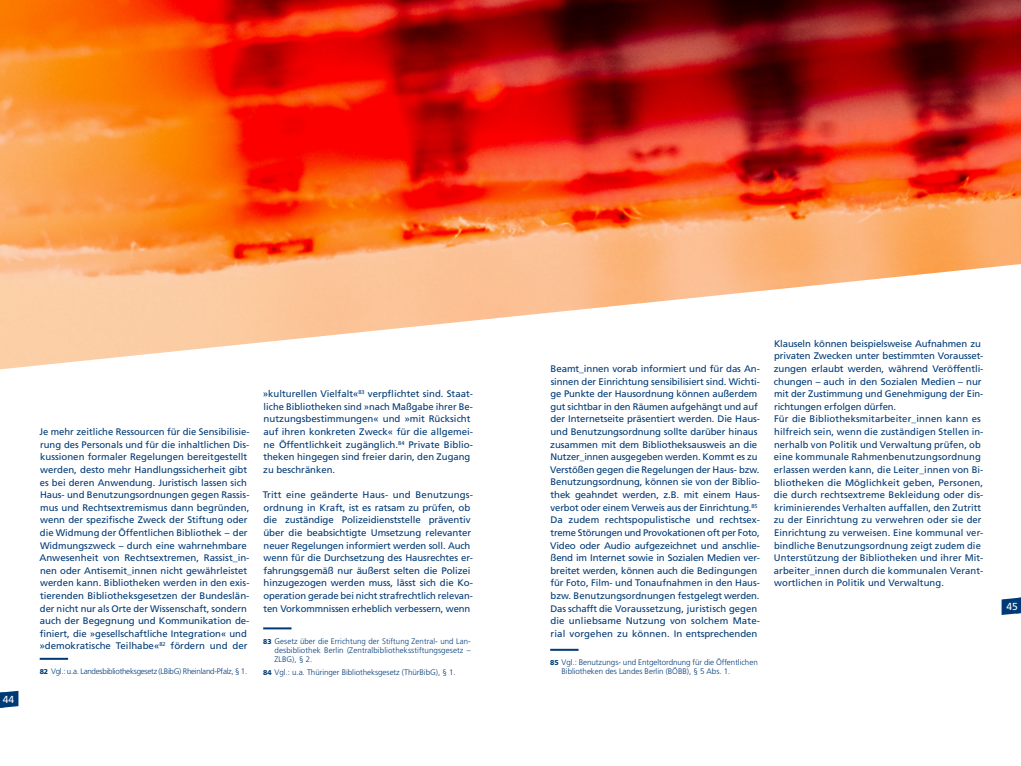
<style>
.page{position:relative;width:1021px;height:766px;background:#fff}
.page>*{position:absolute;margin:0;border:0;box-sizing:border-box;transform-origin:0 0}
.t1{font:10.2px "Frutiger LT Std";color:#fff}
.t2{font:9.5px/12.6px "Frutiger LT Std";color:#003a76}
.t3{font:300 8px/9px "Frutiger LT Std";letter-spacing:-.005em;color:#003a76}
.t4{font:300 8px "Frutiger LT Std";letter-spacing:-.03em;color:#003a76}
.s1{font-weight:900;font-size:7px}
</style>
<div class="page">
<svg style="left:1001px;top:597px;width:19px;height:17px"></svg>
<svg style="left:0;top:690px;width:18px;height:18px"></svg>
<hr style="left:550px;top:648px;width:28px;height:2px;background:#003a76">
<hr style="left:263px;top:627px;width:28px;height:2px;background:#003a76">
<hr style="left:40px;top:657px;width:28px;height:2px;background:#003a76">
<img style="left:0;top:0;width:1020px;height:369px">
<p class="t1" style="left:3px;top:693px;width:13px">44</p>
<p class="t2" style="left:39px;top:425px;width:212px">Je mehr zeitliche Ressourcen für die Sensibilisie&shy;rung des Personals und für die inhaltlichen Dis&shy;kussionen formaler Regelungen bereitgestellt werden, desto mehr Handlungssicherheit gibt es bei deren Anwendung. Juristisch lassen sich Haus- und Benutzungsordnungen gegen Rassis&shy;mus und Rechtsextremismus dann begründen, wenn der spezifische Zweck der Stiftung oder die Widmung der Öffentlichen Bibliothek – der Widmungszweck – durch eine wahrnehmbare Anwesenheit von Rechtsextremen, Rassist_in&shy;nen oder Antisemit_innen nicht gewährleistet werden kann. Bibliotheken werden in den exis&shy;tierenden Bibliotheksgesetzen der Bundeslän&shy;der nicht nur als Orte der Wissenschaft, sondern auch der Begegnung und Kommunikation de&shy;finiert, die »gesellschaftliche Integration« und »demokratische Teilhabe«<sup>82</sup> fördern und der</p>
<p class="t4" style="left:40px;top:667px;width:209px"><span class="s1">82</span> Vgl.: u.a. Landesbibliotheksgesetz (LBibG) Rheinland-Pfalz, § 1.</p>
<p class="t2" style="left:263px;top:387px;width:212px">»kulturellen Vielfalt«<sup>83</sup> verpflichtet sind. Staat&shy;liche Bibliotheken sind »nach Maßgabe ihrer Be&shy;nutzungsbestimmungen« und »mit Rücksicht auf ihren konkreten Zweck« für die allgemei&shy;ne Öffentlichkeit zugänglich.<sup>84</sup> Private Biblio&shy;theken hingegen sind freier darin, den Zugang zu beschränken.</p>
<p class="t2" style="left:263px;top:488px;width:212px">Tritt eine geänderte Haus- und Benutzungs&shy;ordnung in Kraft, ist es ratsam zu prüfen, ob die zuständige Polizeidienststelle präventiv über die beabsichtigte Umsetzung relevanter neuer Regelungen informiert werden soll. Auch wenn für die Durchsetzung des Hausrechtes er&shy;fahrungsgemäß nur äußerst selten die Polizei hinzugezogen werden muss, lässt sich die Ko&shy;operation gerade bei nicht strafrechtlich relevan&shy;ten Vorkommnissen erheblich verbessern, wenn</p>
<p class="t3" style="left:274px;top:636px;width:198px;text-align:justify;text-indent:-11px"><span class="s1">83</span> Gesetz über die Errichtung der Stiftung Zentral- und Lan&shy;desbibliothek Berlin (Zentralbibliotheksstiftungsgesetz – ZLBG), § 2.</p>
<p class="t3" style="left:263px;top:667px;width:194px"><span class="s1">84</span> Vgl.: u.a. Thüringer Bibliotheksgesetz (ThürBibG), § 1.</p>
<p class="t2" style="left:550px;top:362px;width:211px">Beamt_innen vorab informiert und für das An&shy;sinnen der Einrichtung sensibilisiert sind. Wichti&shy;ge Punkte der Hausordnung können außerdem gut sichtbar in den Räumen aufgehängt und auf der Internetseite präsentiert werden. Die Haus&shy;und Benutzungsordnung sollte darüber hinaus zusammen mit dem Bibliotheksausweis an die Nutzer_innen ausgegeben werden. Kommt es zu Verstößen gegen die Regelungen der Haus- bzw.<br>Benutzungsordnung, können sie von der Biblio&shy;thek geahndet werden, z.B. mit einem Haus&shy;verbot oder einem Verweis aus der Einrichtung.<sup>85<br></sup>Da zudem rechtspopulistische und rechtsex&shy;treme Störungen und Provokationen oft per Foto, Video oder Audio aufgezeichnet und anschlie&shy;ßend im Internet sowie in Sozialen Medien ver&shy;breitet werden, können auch die Bedingungen für Foto, Film- und Tonaufnahmen in den Haus&shy;bzw. Benutzungsordnungen festgelegt werden.<br>Das schafft die Voraussetzung, juristisch gegen die unliebsame Nutzung von solchem Mate&shy;rial vorgehen zu können. In entsprechenden</p>
<p class="t3" style="left:561px;top:658px;width:198px;text-indent:-11px"><span class="s1">85</span> Vgl.: Benutzungs- und Entgeltordnung für die Öffentlichen<br>Bibliotheken des Landes Berlin (BÖBB), § 5 Abs. 1.</p>
<p class="t2" style="left:773px;top:337px;width:211px">Klauseln können beispielsweise Aufnahmen zu privaten Zwecken unter bestimmten Vorausset&shy;zungen erlaubt werden, während Veröffentli&shy;chungen – auch in den Sozialen Medien – nur mit der Zustimmung und Genehmigung der Ein&shy;richtungen erfolgen dürfen.<br>Für die Bibliotheksmitarbeiter_innen kann es hilfreich sein, wenn die zuständigen Stellen in&shy;nerhalb von Politik und Verwaltung prüfen, ob eine kommunale Rahmenbenutzungsordnung erlassen werden kann, die Leiter_innen von Bi&shy;bliotheken die Möglichkeit geben, Personen, die durch rechtsextreme Bekleidung oder dis&shy;kriminierendes Verhalten auffallen, den Zutritt zu der Einrichtung zu verwehren oder sie der Einrichtung zu verweisen. Eine kommunal ver&shy;bindliche Benutzungsordnung zeigt zudem die Unterstützung der Bibliotheken und ihrer Mit&shy;arbeiter_innen durch die kommunalen Verant&shy;wortlichen in Politik und Verwaltung.</p>
<p class="t1" style="left:1006px;top:600px;width:13px">45</p>
</div>
